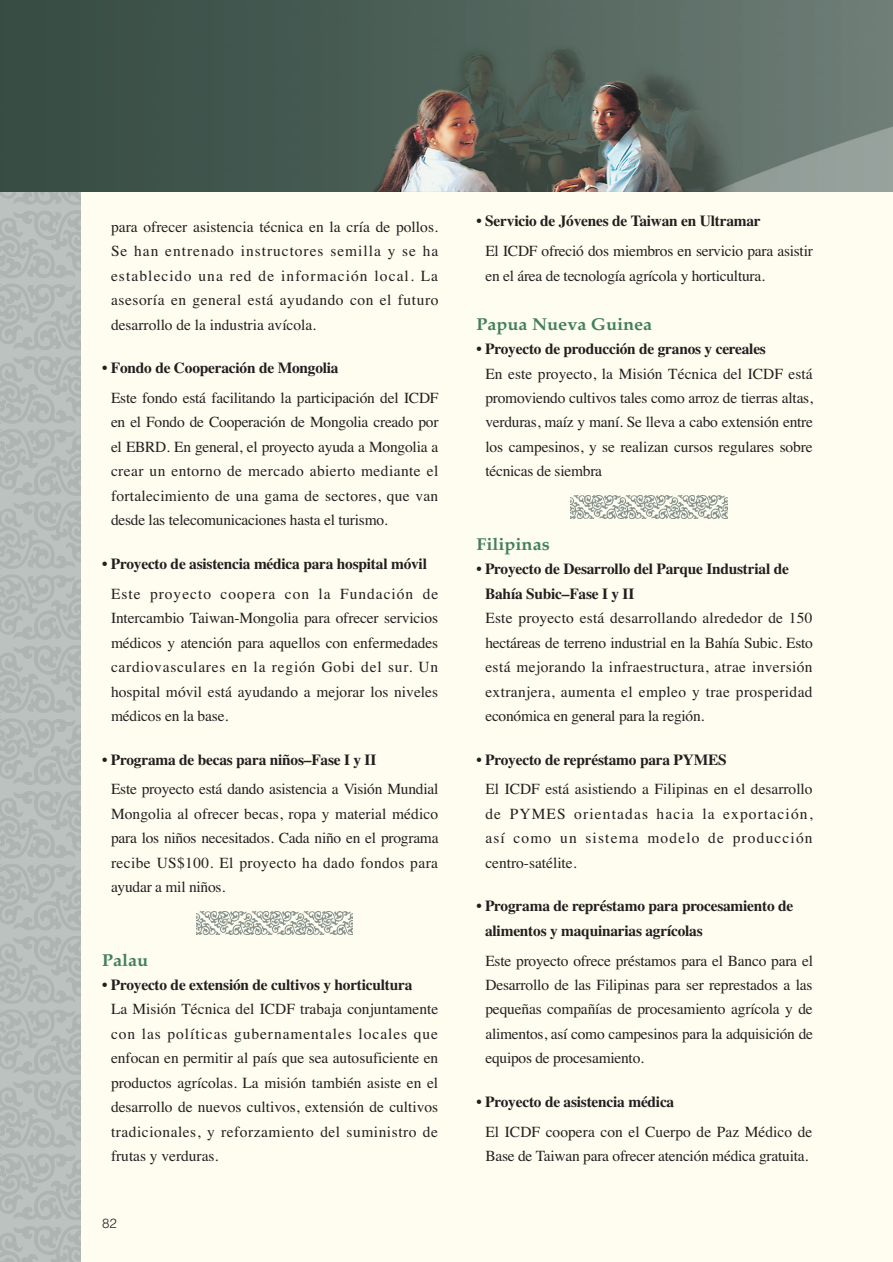
<style>
.page{position:relative;width:893px;height:1262px;background:#fff}
.page>*{position:absolute;margin:0;border:0;box-sizing:border-box;transform-origin:0 0}
.t1{font:700 17.1px "Palatino";color:#42805c;scale:1.05 1}
.t2{font:15.45px/24.5px "Times";letter-spacing:-.005em;color:#231f20;text-align:justify}
.t3{font:700 15.45px/24.5px "Times";letter-spacing:-.015em;color:#231f20}
.t4{font:300 13.35px "Helvetica";color:#231f20}
</style>
<div class="page">
<div style="left:0;top:0;width:892px;height:1261px;background:#fffdf0"></div>
<svg style="left:0;top:191px;width:81px;height:1070px"></svg>
<img style="left:196px;top:911px;width:156px;height:23px">
<img style="left:571px;top:496px;width:156px;height:22px">
<img style="left:0;top:0;width:892px;height:191px">
<p class="t2" style="left:111px;top:216px;width:329px">para ofrecer asistencia técnica en la cría de pollos.<br>Se han entrenado instructores semilla y se ha establecido una red de información local. La asesoría en general está ayudando con el futuro desarrollo de la industria avícola.</p>
<p class="t3" style="left:102px;top:357px;width:238px">• Fondo de Cooperación de Mongolia</p>
<p class="t2" style="left:111px;top:387px;width:329px">Este fondo está facilitando la participación del ICDF en el Fondo de Cooperación de Mongolia creado por el EBRD. En general, el proyecto ayuda a Mongolia a crear un entorno de mercado abierto mediante el fortalecimiento de una gama de sectores, que van desde las telecomunicaciones hasta el turismo.</p>
<p class="t3" style="left:102px;top:553px;width:326px">• Proyecto de asistencia médica para hospital móvil</p>
<p class="t2" style="left:111px;top:583px;width:329px">Este proyecto coopera con la Fundación de Intercambio Taiwan-Mongolia para ofrecer servicios médicos y atención para aquellos con enfermedades cardiovasculares en la región Gobi del sur. Un hospital móvil está ayudando a mejorar los niveles médicos en la base.</p>
<p class="t3" style="left:102px;top:748px;width:276px">• Programa de becas para niños–Fase I y II</p>
<p class="t2" style="left:111px;top:778px;width:329px">Este proyecto está dando asistencia a Visión Mundial Mongolia al ofrecer becas, ropa y material médico para los niños necesitados. Cada niño en el programa recibe US$100. El proyecto ha dado fondos para ayudar a mil niños.</p>
<p class="t1" style="left:102px;top:953px;width:45px">Palau</p>
<p class="t3" style="left:102px;top:974px;width:312px">• Proyecto de extensión de cultivos y horticultura</p>
<p class="t2" style="left:111px;top:998px;width:329px">La Misión Técnica del ICDF trabaja conjuntamente con las políticas gubernamentales locales que enfocan en permitir al país que sea autosuficiente en productos agrícolas. La misión también asiste en el desarrollo de nuevos cultivos, extensión de cultivos tradicionales, y reforzamiento del suministro de frutas y verduras.</p>
<p class="t4" style="left:102px;top:1218px;width:16px">82</p>
<p class="t3" style="left:476px;top:210px;width:286px">• Servicio de Jóvenes de Taiwan en Ultramar</p>
<p class="t2" style="left:485px;top:240px;width:329px">El ICDF ofreció dos miembros en servicio para asistir en el área de tecnología agrícola y horticultura.</p>
<p class="t1" style="left:476px;top:317px;width:169px">Papua Nueva Guinea</p>
<p class="t3" style="left:476px;top:338px;width:291px">• Proyecto de producción de granos y cereales</p>
<p class="t2" style="left:485px;top:362px;width:329px">En este proyecto, la Misión Técnica del ICDF está promoviendo cultivos tales como arroz de tierras altas, verduras, maíz y maní. Se lleva a cabo extensión entre los campesinos, y se realizan cursos regulares sobre técnicas de siembra</p>
<p class="t1" style="left:476px;top:537px;width:71px">Filipinas</p>
<p class="t3" style="left:485px;top:558px;width:305px;text-indent:-9px">• Proyecto de Desarrollo del Parque Industrial de<br>Bahía Subic–Fase I y II</p>
<p class="t2" style="left:485px;top:607px;width:329px">Este proyecto está desarrollando alrededor de 150 hectáreas de terreno industrial en la Bahía Subic. Esto está mejorando la infraestructura, atrae inversión extranjera, aumenta el empleo y trae prosperidad económica en general para la región.</p>
<p class="t3" style="left:476px;top:748px;width:252px">• Proyecto de représtamo para PYMES</p>
<p class="t2" style="left:485px;top:778px;width:329px">El ICDF está asistiendo a Filipinas en el desarrollo de PYMES orientadas hacia la exportación, así como un sistema modelo de producción centro-satélite.</p>
<p class="t3" style="left:485px;top:895px;width:310px;text-indent:-9px">• Programa de représtamo para procesamiento de alimentos y maquinarias agrícolas</p>
<p class="t2" style="left:485px;top:949px;width:329px">Este proyecto ofrece préstamos para el Banco para el Desarrollo de las Filipinas para ser represtados a las pequeñas compañías de procesamiento agrícola y de alimentos, así como campesinos para la adquisición de equipos de procesamiento.</p>
<p class="t3" style="left:476px;top:1091px;width:199px">• Proyecto de asistencia médica</p>
<p class="t2" style="left:485px;top:1120px;width:328px">El ICDF coopera con el Cuerpo de Paz Médico de<br>Base de Taiwan para ofrecer atención médica gratuita.</p>
</div>
